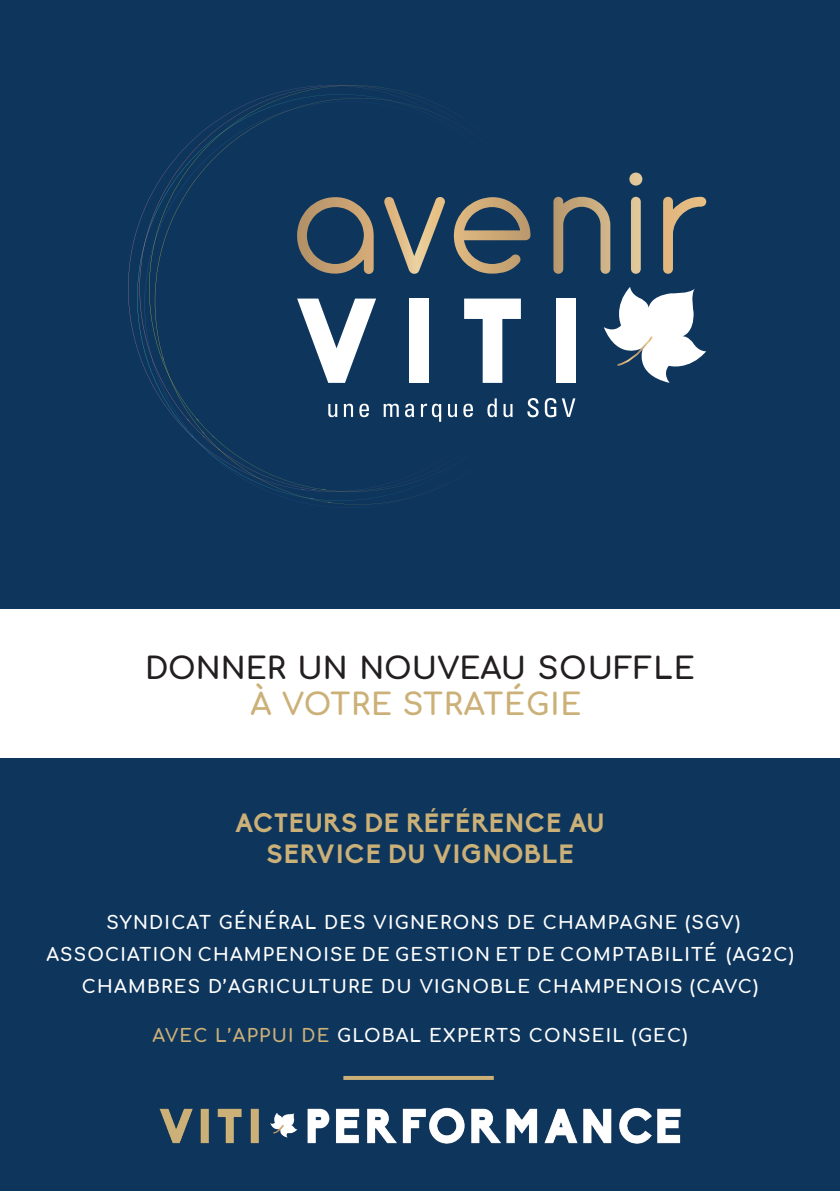
<style>
.page{position:relative;width:840px;height:1191px;background:#fff}
.page>*{position:absolute;margin:0;border:0;box-sizing:border-box;transform-origin:0 0}
.t1{font:700 30px/36px "Comfortaa";color:#231f20;text-align:center}
.t2{font:700 26px/31.2px "Biko";letter-spacing:.03em;color:#cbb077;text-align:center}
.t3{font:700 18px "Comfortaa";letter-spacing:.07em;color:#fff}
.s1{color:#cbb077}
.s2{color:#fff}
</style>
<div class="page">
<div style="left:0;top:0;width:839px;height:1191px;background:#0e365d"></div>
<div style="left:0;top:609px;width:839px;height:148px;background:#fff"></div>
<svg style="left:501px;top:173px;width:204px;height:101px"></svg>
<svg style="left:139px;top:85px;width:347px;height:407px"></svg>
<svg style="left:604px;top:287px;width:101px;height:96px"></svg>
<svg style="left:328px;top:404px;width:9px;height:13px"></svg>
<svg style="left:343px;top:404px;width:10px;height:13px"></svg>
<svg style="left:359px;top:404px;width:10px;height:13px"></svg>
<svg style="left:383px;top:404px;width:15px;height:13px"></svg>
<svg style="left:405px;top:404px;width:9px;height:13px"></svg>
<svg style="left:420px;top:404px;width:21px;height:18px"></svg>
<svg style="left:447px;top:404px;width:10px;height:13px"></svg>
<svg style="left:463px;top:404px;width:9px;height:13px"></svg>
<svg style="left:487px;top:398px;width:9px;height:19px"></svg>
<svg style="left:503px;top:404px;width:9px;height:13px"></svg>
<svg style="left:527px;top:398px;width:11px;height:19px"></svg>
<svg style="left:544px;top:398px;width:31px;height:19px"></svg>
<svg style="left:297px;top:298px;width:79px;height:85px"></svg>
<div style="left:408px;top:298px;width:20px;height:85px;background:#fff"></div>
<svg style="left:464px;top:298px;width:56px;height:85px"></svg>
<div style="left:556px;top:298px;width:20px;height:85px;background:#fff"></div>
<img style="left:159px;top:1107px;width:522px;height:37px">
<hr style="left:343px;top:1076px;width:150px;height:4px;background:#cbb077">
<p class="t1" style="left:145px;top:646px;width:550px">DONNER UN NOUVEAU SOUFFLE<br><span class="s1">À VOTRE STRATÉGIE</span><span class="s2">.</span></p>
<p class="t2" style="left:235px;top:807px;width:371px">ACTEURS DE RÉFÉRENCE AU<br>SERVICE DU VIGNOBLE</p>
<p class="t3" style="left:106px;top:906px;width:634px">SYNDICAT GÉNÉRAL DES VIGNERONS DE CHAMPAGNE (SGV)</p>
<p class="t3" style="left:46px;top:938px;width:748px">ASSOCIATION CHAMPENOISE DE GESTION ET DE COMPTABILITÉ (AG2C)</p>
<p class="t3" style="left:82px;top:970px;width:677px">CHAMBRES D’AGRICULTURE DU VIGNOBLE CHAMPENOIS (CAVC)</p>
<p class="t3" style="left:152px;top:1019px;width:536px"><span class="s1">AVEC L’APPUI DE</span> GLOBAL EXPERTS CONSEIL (GEC)</p>
</div>
